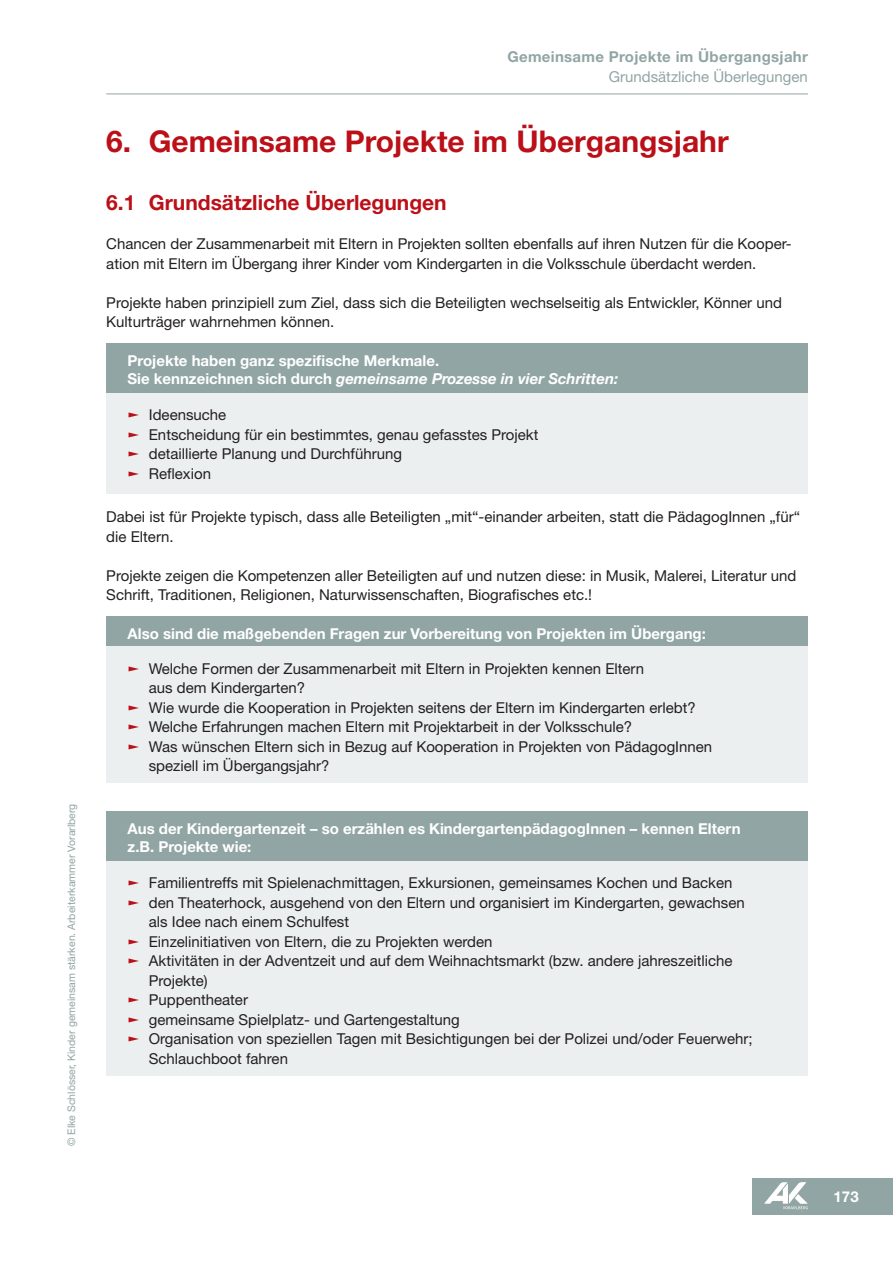
<style>
.page{position:relative;width:893px;height:1263px;background:#fff}
.page>*{position:absolute;margin:0;border:0;box-sizing:border-box;transform-origin:0 0}
.t1{font:700 30px "Helvetica Neue LT";color:#bb1018}
.t2{font:700 21px "Helvetica Neue LT";color:#bb1018}
.t3{font:15px/19.5px "Helvetica Neue LT";color:#231f20}
.t4{font:700 15px/18px "Helvetica Neue LT";color:#fff}
.t5{font:italic 700 15px "Helvetica Neue";color:#fff}
.t6{font:700 15px "Helvetica Neue LT";letter-spacing:.02em;color:#91a5a4}
.t7{font:15px "Helvetica Neue LT";color:#91a5a4}
.t8{font:10.5px "Helvetica Neue LT";color:#91a5a4}
.s1{font-family:"Helvetica Neue LT";font-style:normal}
.s2{color:#bb1018}
</style>
<div class="page">
<div style="left:753px;top:1178px;width:140px;height:36px;background:#91a5a4"></div>
<svg style="left:764px;top:1182px;width:44px;height:27px"></svg>
<hr style="left:106px;top:94px;width:702px;height:1px;background:#91a5a4">
<div style="left:106px;top:344px;width:702px;height:54px;background:#91a5a4"></div>
<div style="left:106px;top:393px;width:702px;height:19px;background:#ebefef"></div>
<div style="left:106px;top:413px;width:702px;height:22px;background:#ebefef"></div>
<div style="left:106px;top:432px;width:702px;height:23px;background:#ebefef"></div>
<div style="left:106px;top:452px;width:702px;height:22px;background:#ebefef"></div>
<div style="left:106px;top:471px;width:702px;height:23px;background:#ebefef"></div>
<div style="left:106px;top:617px;width:702px;height:36px;background:#91a5a4"></div>
<div style="left:106px;top:647px;width:702px;height:19px;background:#ebefef"></div>
<div style="left:106px;top:666px;width:702px;height:39px;background:#ebefef"></div>
<div style="left:106px;top:705px;width:702px;height:23px;background:#ebefef"></div>
<div style="left:106px;top:725px;width:702px;height:22px;background:#ebefef"></div>
<div style="left:106px;top:744px;width:702px;height:39px;background:#ebefef"></div>
<div style="left:106px;top:812px;width:702px;height:54px;background:#91a5a4"></div>
<div style="left:106px;top:861px;width:702px;height:19px;background:#ebefef"></div>
<div style="left:106px;top:881px;width:702px;height:19px;background:#ebefef"></div>
<div style="left:106px;top:900px;width:702px;height:39px;background:#ebefef"></div>
<div style="left:106px;top:939px;width:702px;height:23px;background:#ebefef"></div>
<div style="left:106px;top:959px;width:702px;height:38px;background:#ebefef"></div>
<div style="left:106px;top:998px;width:702px;height:19px;background:#ebefef"></div>
<div style="left:106px;top:1017px;width:702px;height:23px;background:#ebefef"></div>
<div style="left:106px;top:1037px;width:702px;height:38px;background:#ebefef"></div>
<p class="t8" style="left:65px;top:1146px;width:344px;rotate:-90deg">© Elke Schlösser, Kinder gemeinsam stärken. Arbeiterkammer Vorarlberg</p>
<p class="t6" style="left:507px;top:48px;width:302px">Gemeinsame Projekte im Übergangsjahr</p>
<p class="t7" style="left:609px;top:67px;width:201px">Grundsätzliche Überlegungen</p>
<h1 class="t1" style="left:106px;top:122px;width:624px">6. Gemeinsame Projekte im Übergangsjahr</h1>
<h2 class="t2" style="left:106px;top:190px;width:342px">6.1 Grundsätzliche Überlegungen</h2>
<p class="t3" style="left:106px;top:234px;width:687px">Chancen der Zusammenarbeit mit Eltern in Projekten sollten ebenfalls auf ihren Nutzen für die Kooper&shy;ation mit Eltern im Übergang ihrer Kinder vom Kindergarten in die Volksschule überdacht werden.</p>
<p class="t3" style="left:106px;top:292px;width:677px">Projekte haben prinzipiell zum Ziel, dass sich die Beteiligten wechselseitig als Entwickler, Könner und<br>Kulturträger wahrnehmen können.</p>
<p class="t4" style="left:128px;top:351px;width:313px">Projekte haben ganz spezifische Merkmale.</p>
<p class="t5" style="left:128px;top:367px;width:492px"><span class="s1">Sie kennzeichnen sich durch</span> gemeinsame Prozesse in vier Schritten:</p>
<p class="t3" style="left:128px;top:405px;width:100px"><span class="s2">❑</span> Ideensuche</p>
<p class="t3" style="left:128px;top:424px;width:412px"><span class="s2">❑</span> Entscheidung für ein bestimmtes, genau gefasstes Projekt</p>
<p class="t3" style="left:128px;top:444px;width:276px"><span class="s2">❑</span> detaillierte Planung und Durchführung</p>
<p class="t3" style="left:128px;top:463px;width:85px"><span class="s2">❑</span> Reflexion</p>
<p class="t3" style="left:106px;top:507px;width:695px">Dabei ist für Projekte typisch, dass alle Beteiligten „mit“-einander arbeiten, statt die PädagogInnen „für“ die Eltern.</p>
<p class="t3" style="left:106px;top:565px;width:692px">Projekte zeigen die Kompetenzen aller Beteiligten auf und nutzen diese: in Musik, Malerei, Literatur und<br>Schrift, Traditionen, Religionen, Naturwissenschaften, Biografisches etc.!</p>
<p class="t4" style="left:128px;top:624px;width:580px">Also sind die maßgebenden Fragen zur Vorbereitung von Projekten im Übergang:</p>
<p class="t3" style="left:149px;top:658px;width:497px;text-indent:-21px"><span class="s2">❑</span> Welche Formen der Zusammenarbeit mit Eltern in Projekten kennen Eltern aus dem Kindergarten?</p>
<p class="t3" style="left:128px;top:697px;width:570px"><span class="s2">❑</span> Wie wurde die Kooperation in Projekten seitens der Eltern im Kindergarten erlebt?</p>
<p class="t3" style="left:128px;top:717px;width:506px"><span class="s2">❑</span> Welche Erfahrungen machen Eltern mit Projektarbeit in der Volksschule?</p>
<p class="t3" style="left:149px;top:736px;width:565px;text-indent:-21px"><span class="s2">❑</span> Was wünschen Eltern sich in Bezug auf Kooperation in Projekten von PädagogInnen speziell im Übergangsjahr?</p>
<p class="t4" style="left:128px;top:819px;width:615px">Aus der Kindergartenzeit – so erzählen es KindergartenpädagogInnen – kennen Eltern z.B. Projekte wie:</p>
<p class="t3" style="left:128px;top:873px;width:606px"><span class="s2">❑</span> Familientreffs mit Spielenachmittagen, Exkursionen, gemeinsames Kochen und Backen</p>
<p class="t3" style="left:149px;top:892px;width:597px;text-indent:-21px"><span class="s2">❑</span> den Theaterhock, ausgehend von den Eltern und organisiert im Kindergarten, gewachsen als Idee nach einem Schulfest</p>
<p class="t3" style="left:128px;top:931px;width:366px"><span class="s2">❑</span> Einzelinitiativen von Eltern, die zu Projekten werden</p>
<p class="t3" style="left:149px;top:951px;width:585px;text-indent:-21px"><span class="s2">❑</span> Aktivitäten in der Adventzeit und auf dem Weihnachtsmarkt (bzw. andere jahreszeitliche<br>Projekte)</p>
<p class="t3" style="left:128px;top:990px;width:122px"><span class="s2">❑</span> Puppentheater</p>
<p class="t3" style="left:128px;top:1009px;width:334px"><span class="s2">❑</span> gemeinsame Spielplatz- und Gartengestaltung</p>
<p class="t3" style="left:149px;top:1029px;width:605px;text-indent:-21px"><span class="s2">❑</span> Organisation von speziellen Tagen mit Besichtigungen bei der Polizei und/oder Feuerwehr;<br>Schlauchboot fahren</p>
<p class="t4" style="left:833px;top:1188px;width:27px">173</p>
</div>
